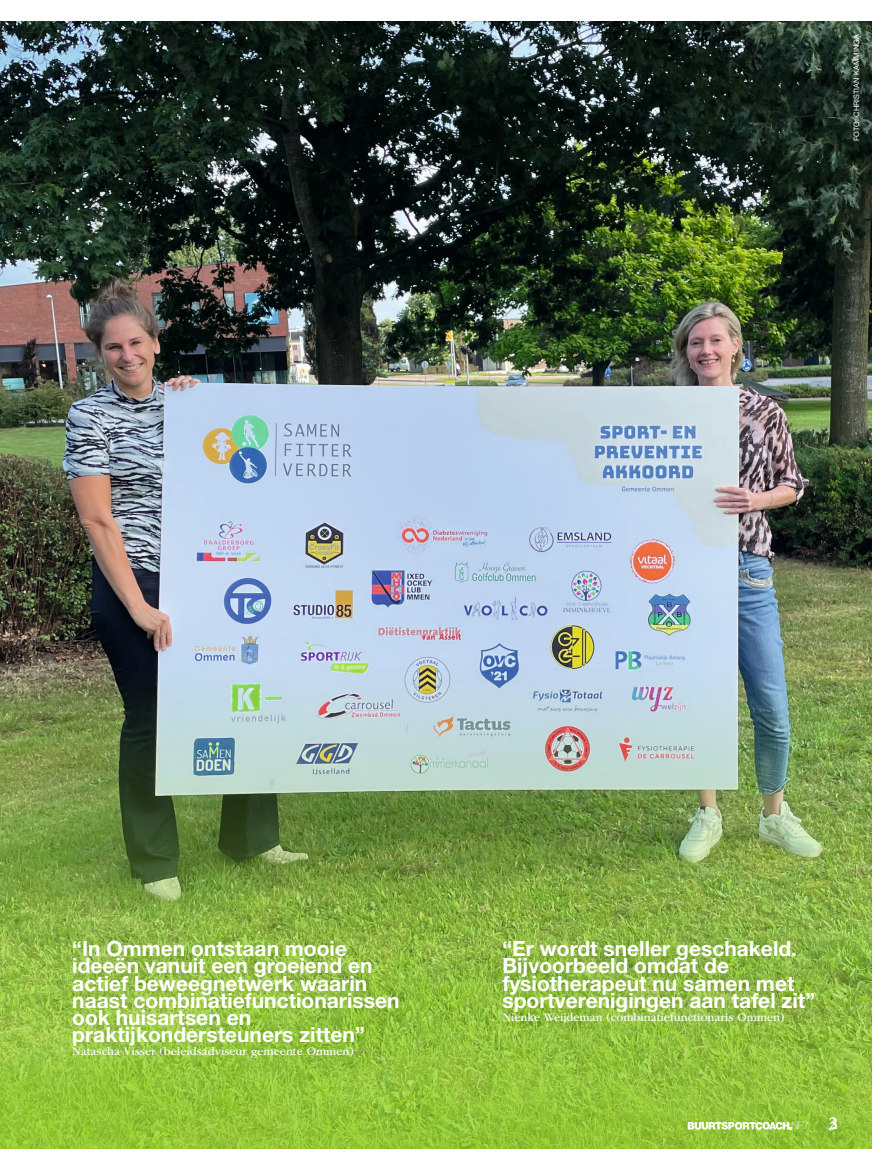
<style>
.page{position:relative;width:893px;height:1170px;background:#fff}
.page>*{position:absolute;margin:0;border:0;box-sizing:border-box;transform-origin:0 0}
.streamer_klein{font:700 21px/17.1px "Helvetica Neue LT Std";color:#fff}
.t1{font:18px "ITC Garamond Std";color:#fff}
.bron_streamer{font:12px "ITC Garamond Std";color:#fff}
.t2{font:100 10.35px "Helvetica Neue LT Std";color:#fff}
.fotobijschrift{font:7.5px "Helvetica Neue LT Std";color:#fff}
</style>
<div class="page">
<img style="left:0;top:21px;width:872px;height:645px">
<img style="left:0;top:666px;width:872px;height:482px">
<svg style="left:688px;top:1121px;width:104px;height:8px"></svg>
<p class="fotobijschrift" style="left:852px;top:141px;width:108px;rotate:-90deg">FOTO: CHRISTIAN KAMMINGA</p>
<p class="streamer_klein" style="left:72px;top:939px;width:329px">“In Ommen ontstaan mooie ideeën vanuit een groeiend en actief beweegnetwerk waarin naast combinatiefunctionarissen ook huisartsen en praktijkondersteuners zitten”</p>
<p class="bron_streamer" style="left:72px;top:1044px;width:283px">Natascha Visser (beleidsadviseur gemeente Ommen)</p>
<p class="streamer_klein" style="left:502px;top:939px;width:314px">“Er wordt sneller geschakeld.<br>Bijvoorbeeld omdat de fysiotherapeut nu samen met sportverenigingen aan tafel zit”</p>
<p class="bron_streamer" style="left:502px;top:1010px;width:284px">Nienke Weijdeman (combinatiefunctionaris Ommen)</p>
<p class="t2" style="left:792px;top:1119px;width:19px">NR7</p>
<p class="t1" style="left:828px;top:1113px;width:11px">23</p>
</div>
